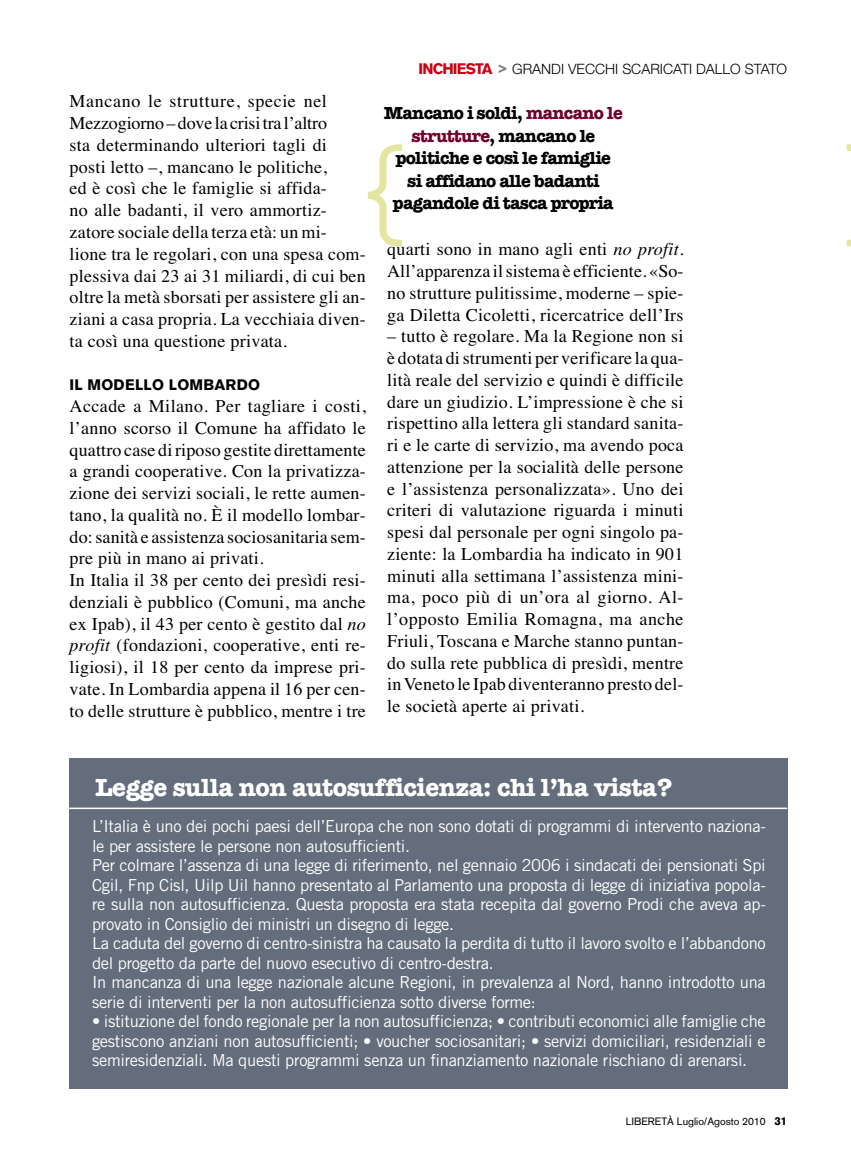
<style>
.page{position:relative;width:851px;height:1170px;background:#fff}
.page>*{position:absolute;margin:0;border:0;box-sizing:border-box;transform-origin:0 0}
.t1{font:136.65px "Courier";color:#e4e69f}
.t2{font:700 25.5px "American Typewriter";letter-spacing:-.02em;color:#fff}
.t3{font:18px/21.8px "Times";letter-spacing:.015em;color:#000}
.t4{font:700 18px/22.5px "American Typewriter";letter-spacing:-.04em;color:#000;text-align:center}
.t5{font:16.5px/19.5px "Trade Gothic";letter-spacing:-.02em;color:#fff}
.t6{font:900 15px "Akzidenz Grotesk";letter-spacing:.015em;color:#000}
.t7{font:300 14.25px "Helvetica Neue";color:#000}
.t8{font:10.5px "Akzidenz Grotesk";color:#000}
.s1{font-family:"Akzidenz Grotesk";font-weight:900;font-size:15px;color:#ca0016}
.s2{font-family:"Formata";font-weight:700;font-stretch:condensed;font-size:15px;color:#808080}
.s3{font-style:italic}
.s4{color:#70002a}
.s5{font-weight:900;font-size:11.25px}
</style>
<div class="page">
<div style="left:69px;top:758px;width:718px;height:331px;background:#646d7c"></div>
<hr style="left:68px;top:807px;width:719px;height:2px;background:#fff">
<p class="t7" style="left:418px;top:60px;width:370px"><span class="s1">INCHIESTA</span> <span class="s2">&gt;</span> GRANDI VECCHI SCARICATI DALLO STATO</p>
<p class="t3" style="left:70px;top:90px;width:298px">Mancano le strutture, specie nel Mezzogiorno – dove la crisitra l’altro<br>sta determinando ulteriori tagli di posti letto –, mancano le politiche,<br>ed è così che le famiglie si affida-<br>no alle badanti, il vero ammortiz&shy;zatore sociale della terza età: un mi&shy;lione tra le regolari, con una spesa com&shy;plessiva dai 23 ai 31 miliardi, di cui ben oltre la metà sborsati per assistere gli an&shy;ziani a casa propria. La vecchiaia diven&shy;ta così una questione privata.</p>
<p class="t6" style="left:70px;top:379px;width:192px">IL MODELLO LOMBARDO</p>
<p class="t3" style="left:70px;top:395px;width:298px">Accade a Milano. Per tagliare i costi, l’anno scorso il Comune ha affidato le quattro case diriposo gestite direttamente a grandi cooperative. Con la privatizza&shy;zione dei servizi sociali, le rette aumen&shy;tano, la qualità no. È il modello lombar&shy;do:sanità e assistenza sociosanitaria sem&shy;pre più in mano ai privati.<br>In Italia il 38 per cento dei presìdi resi&shy;denziali è pubblico (Comuni, ma anche ex Ipab), il 43 per cento è gestito dal <span class="s3">no profit</span> (fondazioni, cooperative, enti re&shy;ligiosi), il 18 per cento da imprese pri&shy;vate. In Lombardia appena il 16 per cen&shy;to delle strutture è pubblico, mentre i tre</p>
<p class="t4" style="left:384px;top:101px;width:240px">Mancano i soldi, <span class="s4">mancano le strutture</span>, mancano le politiche e così le famiglie<br>si affidano alle badanti pagandole di tasca propria</p>
<h1 class="t1" style="left:339px;top:147px;width:83px">{</h1>
<p class="t3" style="left:387px;top:238px;width:298px;text-align:justify">quarti sono in mano agli enti <span class="s3">no profit</span>.<br>All’apparenza ilsistema è efficiente. «So&shy;no strutture pulitissime, moderne – spie&shy;ga Diletta Cicoletti, ricercatrice dell’Irs</p>
<p class="t3" style="left:387px;top:325px;width:298px;text-align:justify">– tutto è regolare. Ma la Regione non si è dotata distrumenti per verificare la qua&shy;lità reale del servizio e quindi è difficile dare un giudizio. L’impressione è che si rispettino alla lettera gli standard sanita&shy;ri e le carte di servizio, ma avendo poca attenzione per la socialità delle persone e l’assistenza personalizzata». Uno dei criteri di valutazione riguarda i minuti spesi dal personale per ogni singolo pa&shy;ziente: la Lombardia ha indicato in 901 minuti alla settimana l’assistenza mini&shy;ma, poco più di un’ora al giorno. Al&shy;l’opposto Emilia Romagna, ma anche Friuli, Toscana e Marche stanno puntan&shy;do sulla rete pubblica di presìdi, mentre inVeneto le Ipab diventeranno presto del&shy;le società aperte ai privati.</p>
<h2 class="t2" style="left:95px;top:765px;width:578px">Legge sulla non autosufficienza: chi l’ha vista?</h2>
<p class="t5" style="left:92px;top:817px;width:675px">L’Italia è uno dei pochi paesi dell’Europa che non sono dotati di programmi di intervento naziona&shy;le per assistere le persone non autosufficienti.<br>Per colmare l’assenza di una legge di riferimento, nel gennaio 2006 i sindacati dei pensionati Spi Cgil, Fnp Cisl, Uilp Uil hanno presentato al Parlamento una proposta di legge di iniziativa popola&shy;re sulla non autosufficienza. Questa proposta era stata recepita dal governo Prodi che aveva ap&shy;provato in Consiglio dei ministri un disegno di legge.<br>La caduta del governo di centro-sinistra ha causato la perdita di tutto il lavoro svolto e l’abbandono del progetto da parte del nuovo esecutivo di centro-destra.<br>In mancanza di una legge nazionale alcune Regioni, in prevalenza al Nord, hanno introdotto una serie di interventi per la non autosufficienza sotto diverse forme:</p>
<p class="t5" style="left:92px;top:1012px;width:675px;text-align:justify">• istituzione del fondo regionale per la non autosufficienza; • contributi economici alle famiglie che gestiscono anziani non autosufficienti; • voucher sociosanitari; • servizi domiciliari, residenziali e semiresidenziali. Ma questi programmi senza un finanziamento nazionale rischiano di arenarsi.</p>
<p class="t8" style="left:625px;top:1117px;width:163px">LIBERETÀ Luglio/Agosto 2010 <span class="s5">31</span></p>
</div>
